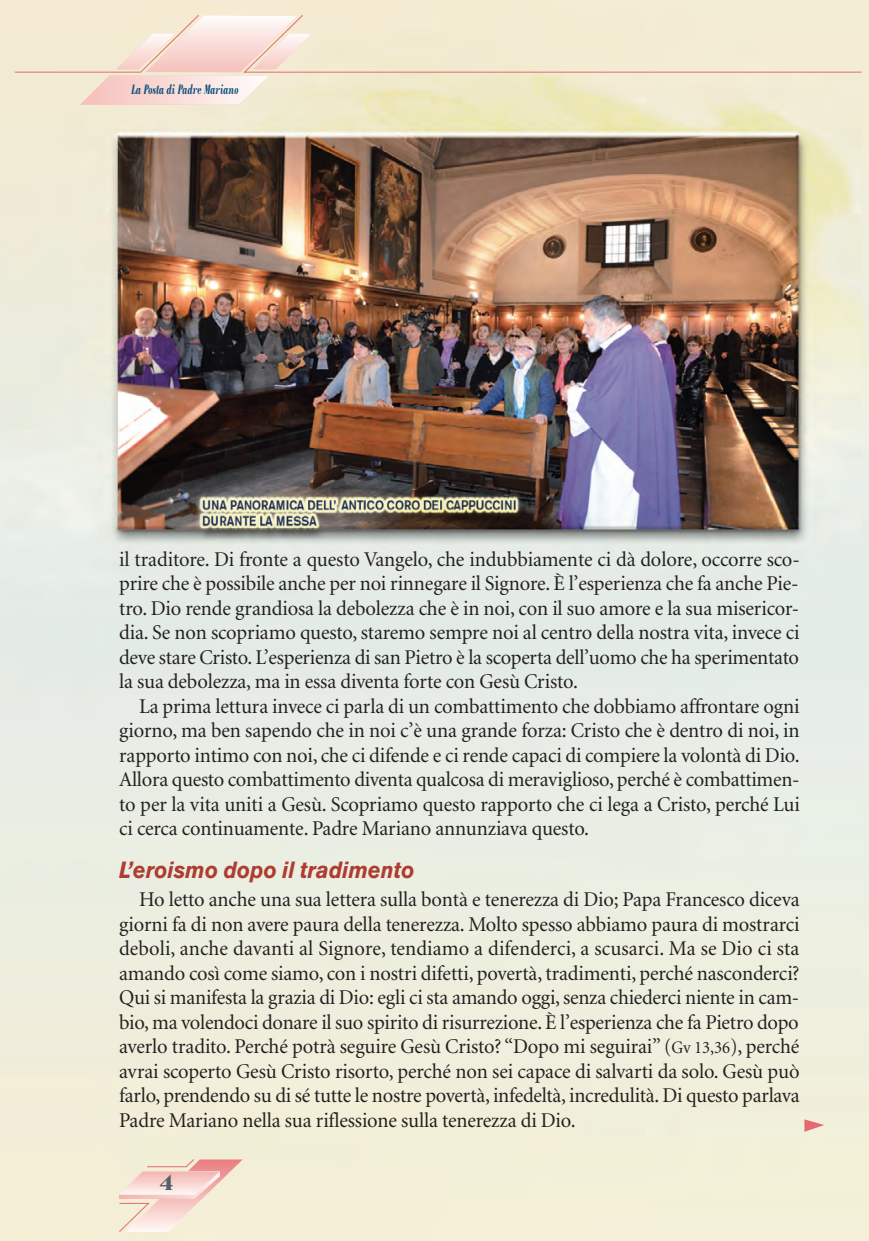
<style>
.page{position:relative;width:869px;height:1241px;background:#fff}
.page>*{position:absolute;margin:0;border:0;box-sizing:border-box;transform-origin:0 0}
.t1{font:italic 700 23.28px "Akzidenz Grotesk BE";letter-spacing:-.005em;color:#ae3d30;scale:.92 1}
.t2{font:21.88px "Grouch IT Cby BT";color:#546166}
.t3{font:21px/24.5px "Minion";letter-spacing:-.01em;color:#231f20;text-align:justify}
.t4{font:italic 700 13.65px "Galileo FLF";letter-spacing:-.005em;color:#054d79;scale:.74 1}
.s1{font-size:17.5px}
</style>
<div class="page">
<img style="left:0;top:0;width:868px;height:1240px">
<svg style="left:14px;top:14px;width:848px;height:91px;background:#f3e7d0"></svg>
<svg style="left:804px;top:1119px;width:19px;height:12px"></svg>
<svg style="left:118px;top:1157px;width:125px;height:75px;background:#f4dcce"></svg>
<p class="t4" style="left:131px;top:83px;width:146px">La Posta di Padre Mariano</p>
<p class="t3" style="left:119px;top:547px;width:681px">il traditore. Di fronte a questo Vangelo, che indubbiamente ci dà dolore, occorre sco&shy;prire che è possibile anche per noi rinnegare il Signore. È l’esperienza che fa anche Pie&shy;tro. Dio rende grandiosa la debolezza che è in noi, con il suo amore e la sua misericor&shy;dia. Se non scopriamo questo, staremo sempre noi al centro della nostra vita, invece ci deve stare Cristo. L’esperienza di san Pietro è la scoperta dell’uomo che ha sperimentato la sua debolezza, ma in essa diventa forte con Gesù Cristo.</p>
<p class="t3" style="left:119px;top:694px;width:681px;text-indent:20px">La prima lettura invece ci parla di un combattimento che dobbiamo affrontare ogni giorno, ma ben sapendo che in noi c’è una grande forza: Cristo che è dentro di noi, in rapporto intimo con noi, che ci difende e ci rende capaci di compiere la volontà di Dio.<br>Allora questo combattimento diventa qualcosa di meraviglioso, perché è combattimen&shy;to per la vita uniti a Gesù. Scopriamo questo rapporto che ci lega a Cristo, perché Lui ci cerca continuamente. Padre Mariano annunziava questo.</p>
<p class="t1" style="left:119px;top:856px;width:322px">L’eroismo dopo il tradimento</p>
<p class="t3" style="left:119px;top:887px;width:681px;text-indent:20px">Ho letto anche una sua lettera sulla bontà e tenerezza di Dio; Papa Francesco diceva giorni fa di non avere paura della tenerezza. Molto spesso abbiamo paura di mostrarci deboli, anche davanti al Signore, tendiamo a difenderci, a scusarci. Ma se Dio ci sta amando così come siamo, con i nostri difetti, povertà, tradimenti, perché nasconderci?<br>Qui si manifesta la grazia di Dio: egli ci sta amando oggi, senza chiederci niente in cam&shy;bio, ma volendoci donare il suo spirito di risurrezione. È l’esperienza che fa Pietro dopo averlo tradito. Perché potrà seguire Gesù Cristo? “Dopo mi seguirai” (<span class="s1">Gv 13,36</span>), perché avrai scoperto Gesù Cristo risorto, perché non sei capace di salvarti da solo. Gesù può farlo, prendendo su di sé tutte le nostre povertà, infedeltà, incredulità. Di questo parlava Padre Mariano nella sua riflessione sulla tenerezza di Dio.</p>
<p class="t2" style="left:160px;top:1169px;width:15px">4</p>
</div>
